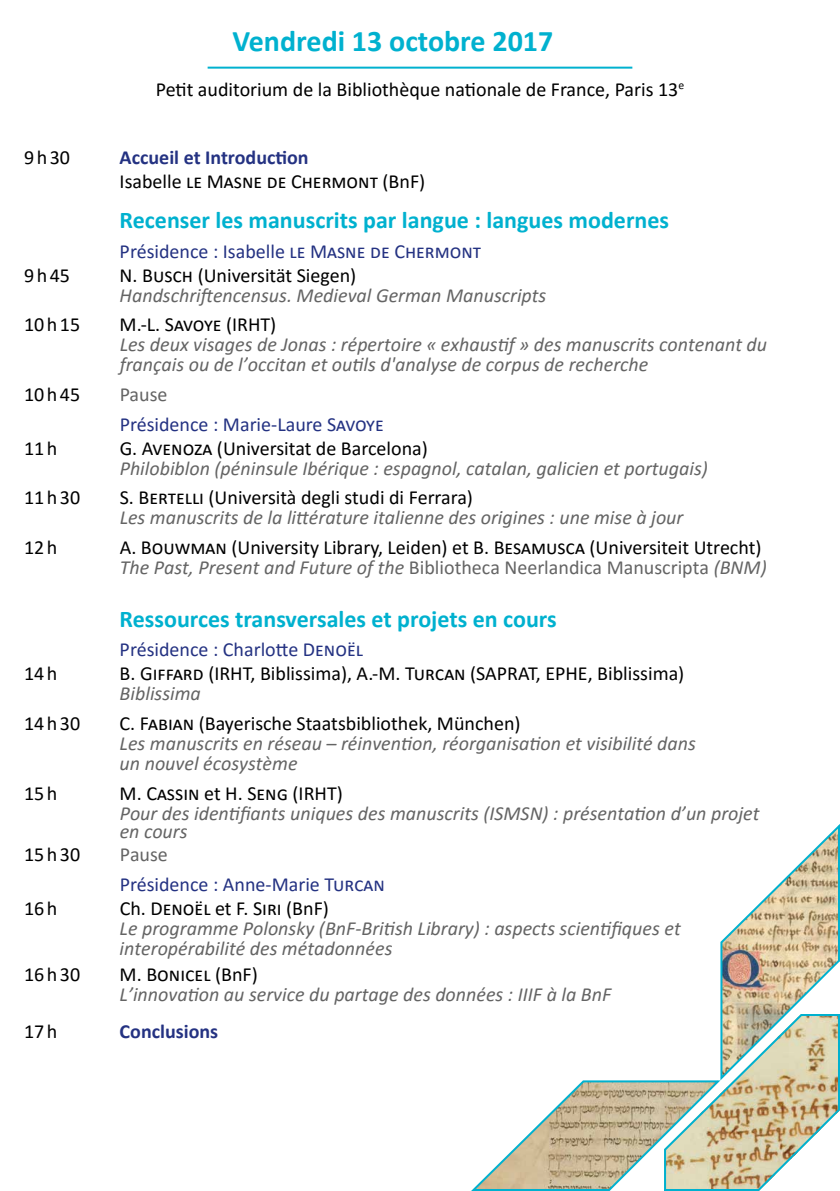
<style>
.page{position:relative;width:840px;height:1191px;background:#fff}
.page>*{position:absolute;margin:0;border:0;box-sizing:border-box;transform-origin:0 0}
.t1{font:700 30px "Calibri";color:#00b1cf}
.t2{font:700 24px "Calibri";color:#00b1cf}
.t3{font:italic 20px/20px "Calibri";color:#646464}
.t4{font:20px/20px "Calibri";color:#000}
.t5{font:20px "Calibri";color:#243282}
.t6{font:700 20px "Calibri";color:#243282}
.t7{font:20px "Calibri";color:#646464}
.s1{font-style:italic;color:#646464}
.s2{color:#646464}
</style>
<div class="page">
<hr style="left:207px;top:67px;width:425px;height:2px;background:#00b1cf">
<svg style="left:471px;top:827px;width:368px;height:364px"></svg>
<hr style="left:473px;top:1189px;width:135px;height:2px;background:#00b1cf">
<hr style="left:664px;top:1189px;width:94px;height:2px;background:#00b1cf">
<hr style="left:837px;top:1015px;width:2px;height:94px;background:#00b1cf">
<hr style="left:837px;top:825px;width:2px;height:136px;background:#00b1cf">
<p class="t4" style="left:24px;top:147px;width:47px">9 h 30</p>
<p class="t4" style="left:24px;top:264px;width:47px">9 h 45</p>
<p class="t4" style="left:24px;top:314px;width:58px">10 h 15</p>
<p class="t4" style="left:24px;top:384px;width:58px">10 h 45</p>
<p class="t4" style="left:24px;top:437px;width:35px">11 h</p>
<p class="t4" style="left:24px;top:487px;width:58px">11 h 30</p>
<p class="t4" style="left:24px;top:537px;width:35px">12 h</p>
<p class="t4" style="left:24px;top:663px;width:35px">14 h</p>
<p class="t4" style="left:24px;top:712px;width:58px">14 h 30</p>
<p class="t4" style="left:24px;top:782px;width:35px">15 h</p>
<p class="t4" style="left:24px;top:844px;width:58px">15 h 30</p>
<p class="t4" style="left:24px;top:898px;width:35px">16 h</p>
<p class="t4" style="left:24px;top:963px;width:58px">16 h 30</p>
<p class="t4" style="left:24px;top:1020px;width:35px">17 h</p>
<h1 class="t1" style="left:232px;top:20px;width:322px">Vendredi 13 octobre 2017</h1>
<p class="t4" style="left:156px;top:79px;width:529px">Petit auditorium de la Bibliothèque nationale de France, Paris 13<sup>e</sup></p>
<p class="t6" style="left:120px;top:143px;width:190px">Accueil et Introduction</p>
<p class="t4" style="left:120px;top:171px;width:307px">Isabelle le Masne de Chermont (BnF)</p>
<p class="t2" style="left:120px;top:203px;width:550px">Recenser les manuscrits par langue : langues modernes</p>
<p class="t5" style="left:120px;top:237px;width:363px">Présidence : Isabelle le Masne de Chermont</p>
<p class="t4" style="left:120px;top:264px;width:238px">N. Busch (Universität Siegen)</p>
<p class="t3" style="left:120px;top:284px;width:428px">Handschriftencensus. Medieval German Manuscripts</p>
<p class="t4" style="left:120px;top:314px;width:158px">M.-L. Savoye (IRHT)</p>
<p class="t3" style="left:120px;top:334px;width:648px">Les deux visages de Jonas : répertoire « exhaustif » des manuscrits contenant du français ou de l’occitan et outils d'analyse de corpus de recherche</p>
<p class="t7" style="left:120px;top:380px;width:49px">Pause</p>
<p class="t5" style="left:120px;top:410px;width:265px">Présidence : Marie-Laure Savoye</p>
<p class="t4" style="left:120px;top:437px;width:309px">G. Avenoza (Universitat de Barcelona)</p>
<p class="t3" style="left:120px;top:457px;width:589px">Philobiblon (péninsule Ibérique : espagnol, catalan, galicien et portugais)</p>
<p class="t4" style="left:120px;top:487px;width:354px">S. Bertelli (Università degli studi di Ferrara)</p>
<p class="t3" style="left:120px;top:507px;width:565px">Les manuscrits de la littérature italienne des origines : une mise à jour</p>
<p class="t4" style="left:120px;top:537px;width:648px">A. Bouwman (University Library, Leiden) et B. Besamusca (Universiteit Utrecht)<br><span class="s1">The Past, Present and Future of the</span> <span class="s2">Bibliotheca Neerlandica Manuscripta</span> <span class="s1">(BNM)</span></p>
<p class="t2" style="left:120px;top:601px;width:438px">Ressources transversales et projets en cours</p>
<p class="t5" style="left:120px;top:635px;width:245px">Présidence : Charlotte Denoël</p>
<p class="t4" style="left:120px;top:663px;width:566px">B. Giffard (IRHT, Biblissima), A.-M. Turcan (SAPRAT, EPHE, Biblissima)</p>
<p class="t3" style="left:120px;top:682px;width:83px">Biblissima</p>
<p class="t4" style="left:120px;top:712px;width:402px">C. Fabian (Bayerische Staatsbibliothek, München)</p>
<p class="t3" style="left:120px;top:732px;width:577px">Les manuscrits en réseau – réinvention, réorganisation et visibilité dans un nouvel écosystème</p>
<p class="t4" style="left:120px;top:782px;width:224px">M. Cassin et H. Seng (IRHT)</p>
<p class="t3" style="left:120px;top:803px;width:641px;line-height:18px">Pour des identifiants uniques des manuscrits (ISMSN) : présentation d’un projet en cours</p>
<p class="t7" style="left:120px;top:840px;width:50px">Pause</p>
<p class="t5" style="left:120px;top:870px;width:267px">Présidence : Anne-Marie Turcan</p>
<p class="t4" style="left:120px;top:897px;width:211px">Ch. Denoël et F. Siri (BnF)</p>
<p class="t3" style="left:120px;top:917px;width:562px">Le programme Polonsky (BnF-British Library) : aspects scientifiques et interopérabilité des métadonnées</p>
<p class="t4" style="left:120px;top:963px;width:140px">M. Bonicel (BnF)</p>
<p class="t3" style="left:120px;top:983px;width:493px">L’innovation au service du partage des données : IIIF à la BnF</p>
<p class="t6" style="left:120px;top:1017px;width:100px">Conclusions</p>
</div>
